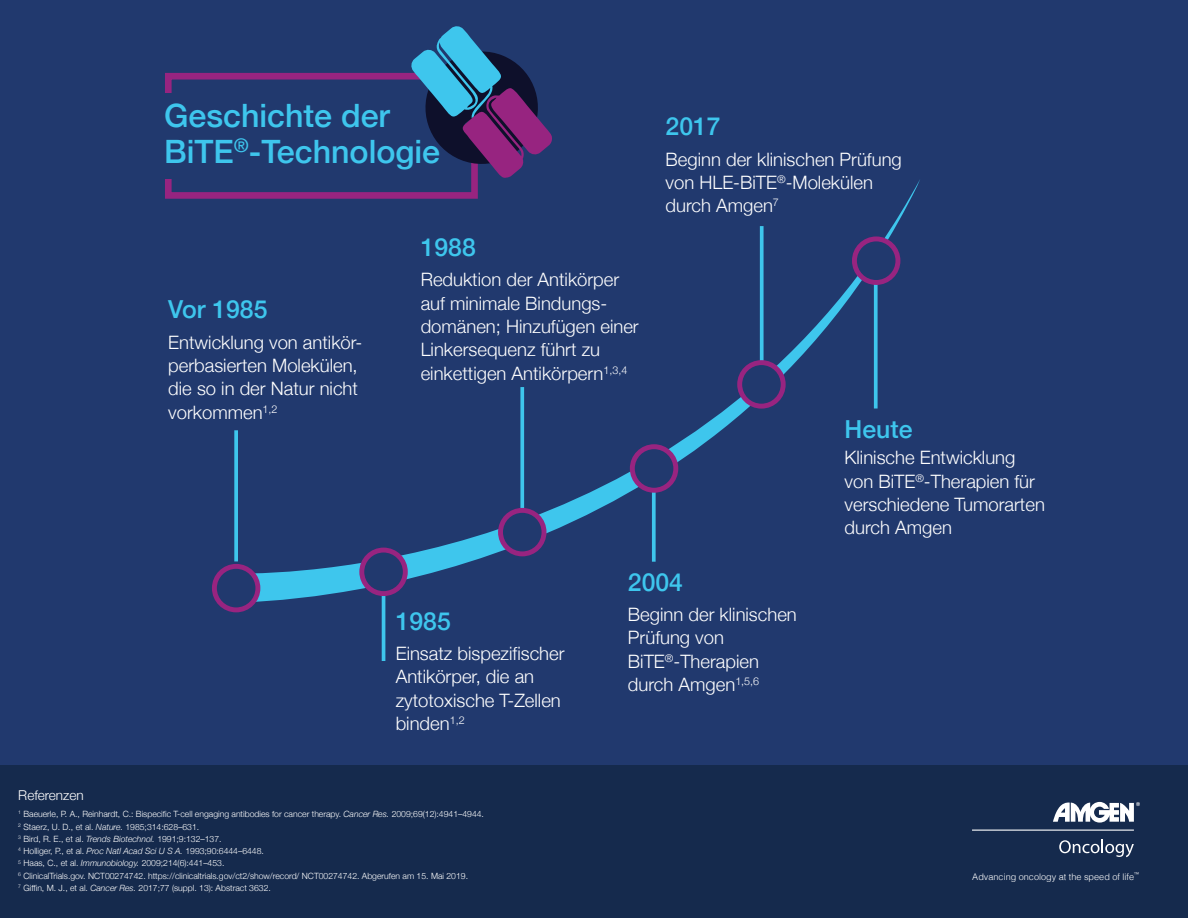
<style>
.page{position:relative;width:1188px;height:918px;background:#fff}
.page>*{position:absolute;margin:0;border:0;box-sizing:border-box;transform-origin:0 0}
.t1{font:500 32.1px/35.7px "Helvetica Neue";color:#3ec6ed}
.t2{font:500 24.75px "Helvetica Neue";color:#3ec6ed}
.t3{font:300 18.45px/23.4px "Helvetica Neue";color:#fff}
.t4{font:300 13.5px "Helvetica Neue";color:#fff}
.t5{font:300 9.15px "Helvetica";color:#fff}
.t6{font:300 8.55px/12.3px "Helvetica Neue";color:#fff}
.s1{font-style:italic}
</style>
<div class="page">
<div style="left:0;top:0;width:1188px;height:914px;background:#21396e"></div>
<div style="left:0;top:766px;width:1188px;height:152px;background:#152a4d"></div>
<svg style="left:227px;top:180px;width:693px;height:422px"></svg>
<svg style="left:234px;top:430px;width:4px;height:131px"></svg>
<svg style="left:520px;top:387px;width:4px;height:121px"></svg>
<svg style="left:760px;top:226px;width:4px;height:134px"></svg>
<hr style="left:382px;top:593px;width:3px;height:68px;background:#3ec6ed">
<svg style="left:652px;top:493px;width:4px;height:68px"></svg>
<div style="left:165px;top:73px;width:313px;height:126px;border:7px solid #972480"></div>
<svg style="left:410px;top:26px;width:142px;height:152px"></svg>
<div style="left:151px;top:93px;width:170px;height:85px;background:#21396e"></div>
<div style="left:362px;top:550px;width:43px;height:43px;background:#21396e;border-radius:50%"></div>
<div style="left:359px;top:547px;width:49px;height:49px;border:5px solid #982480;border-radius:50%"></div>
<div style="left:501px;top:510px;width:43px;height:44px;background:#21396e;border-radius:50%"></div>
<div style="left:498px;top:508px;width:48px;height:48px;border:5px solid #982480;border-radius:50%"></div>
<div style="left:632px;top:447px;width:44px;height:43px;background:#21396e;border-radius:50%"></div>
<div style="left:630px;top:444px;width:48px;height:49px;border:5px solid #982480;border-radius:50%"></div>
<div style="left:740px;top:362px;width:43px;height:44px;background:#21396e;border-radius:50%"></div>
<div style="left:737px;top:360px;width:49px;height:48px;border:5px solid #982480;border-radius:50%"></div>
<svg style="left:874px;top:285px;width:4px;height:123px"></svg>
<div style="left:214px;top:566px;width:44px;height:44px;background:#21396e;border-radius:50%"></div>
<div style="left:212px;top:564px;width:48px;height:48px;border:5px solid #982480;border-radius:50%"></div>
<div style="left:854px;top:239px;width:44px;height:43px;background:#21396e;border-radius:50%"></div>
<div style="left:852px;top:236px;width:48px;height:49px;border:5px solid #982480;border-radius:50%"></div>
<hr style="left:972px;top:829px;width:162px;height:1px;background:#fff">
<svg style="left:1053px;top:802px;width:87px;height:20px"></svg>
<svg style="left:1059px;top:840px;width:75px;height:17px"></svg>
<h1 class="t1" style="left:164px;top:95px;width:278px">Geschichte der<br>BiTE<sup>®</sup>-Technologie</h1>
<h2 class="t2" style="left:168px;top:289px;width:101px">Vor 1985</h2>
<h3 class="t3" style="left:168px;top:329px;width:196px">Entwicklung von antikör&shy;perbasierten Molekülen, die so in der Natur nicht vorkommen<sup>1,2</sup></h3>
<h2 class="t2" style="left:421px;top:227px;width:57px">1988</h2>
<h3 class="t3" style="left:421px;top:266px;width:220px">Reduktion der Antikörper auf minimale Bindungs&shy;domänen; Hinzufügen einer<br>Linkersequenz führt zu einkettigen Antikörpern<sup>1,3,4</sup></h3>
<h2 class="t2" style="left:666px;top:107px;width:57px">2017</h2>
<h3 class="t3" style="left:666px;top:146px;width:238px">Beginn der klinischen Prüfung von HLE-BiTE<sup>®</sup>-Molekülen durch Amgen<sup>7</sup></h3>
<h2 class="t2" style="left:845px;top:409px;width:69px">Heute</h2>
<h3 class="t3" style="left:845px;top:445px;width:202px">Klinische Entwicklung von BiTE<sup>®</sup>-Therapien für verschiedene Tumorarten durch Amgen</h3>
<h2 class="t2" style="left:396px;top:601px;width:57px">1985</h2>
<h3 class="t3" style="left:396px;top:640px;width:170px">Einsatz bispezifischer<br>Antikörper, die an zytotoxische T-Zellen binden<sup>1,2</sup></h3>
<h3 class="t4" style="left:18px;top:784px;width:67px">Referenzen</h3>
<p class="t6" style="left:18px;top:807px;width:467px"><sup>1</sup> Baeuerle, P. A., Reinhardt, C.: Bispecific T-cell engaging antibodies for cancer therapy. <span class="s1">Cancer Res.</span> 2009;69(12):4941–4944.<br><sup>2</sup> Staerz, U. D., et al. <span class="s1">Nature.</span> 1985;314:628–631.<br><sup>3</sup> Bird, R. E., et al. <span class="s1">Trends Biotechnol.</span> 1991;9:132–137.<br><sup>4</sup> Holliger, P., et al. <span class="s1">Proc Natl Acad Sci U S A.</span> 1993;90:6444–6448.<br><sup>5</sup> Haas, C., et al. <span class="s1">Immunobiology.</span> 2009;214(6):441–453.<br><sup>6</sup> ClinicalTrials.gov. NCT00274742. https://clinicaltrials.gov/ct2/show/record/ NCT00274742. Abgerufen am 15. Mai 2019.<br><sup>7</sup> Giffin, M. J., et al. <span class="s1">Cancer Res.</span> 2017;77 (suppl. 13): Abstract 3632.</p>
<h2 class="t2" style="left:628px;top:562px;width:57px">2004</h2>
<h3 class="t3" style="left:628px;top:601px;width:170px">Beginn der klinischen<br>Prüfung von<br>BiTE<sup>®</sup>-Therapien durch Amgen<sup>1,5,6</sup></h3>
<p class="t5" style="left:972px;top:868px;width:168px">Advancing oncology at the speed of life<sup>™</sup></p>
</div>
